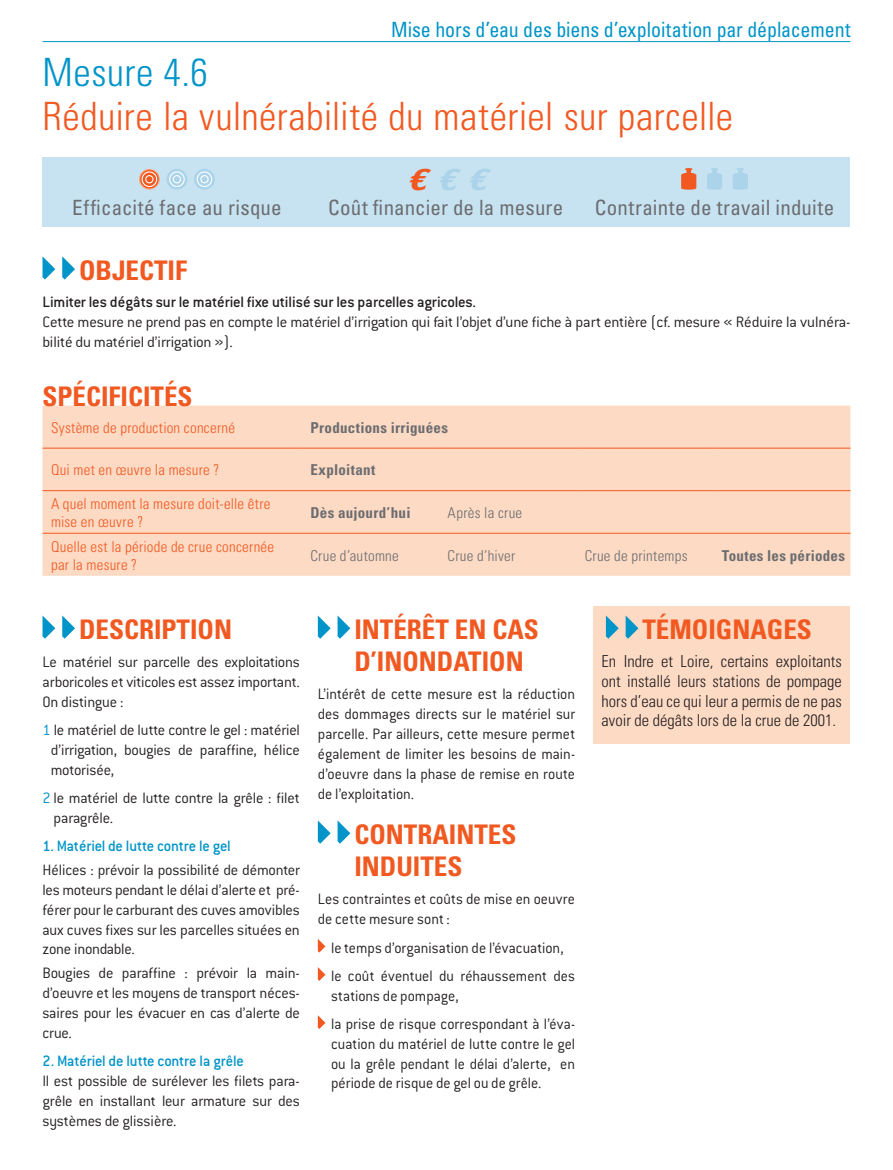
<style>
.page{position:relative;width:893px;height:1170px;background:#fff}
.page>*{position:absolute;margin:0;border:0;box-sizing:border-box;transform-origin:0 0}
.t1{font:300 condensed 39px "Univers";letter-spacing:.01em;color:#f15921}
.t2{font:300 condensed 39px "Univers";letter-spacing:.015em;color:#0094c8}
.t3{font:italic 700 condensed 30px "Helvetica Neue LT";color:#abd4ea;scale:1.35 1}
.t4{font:700 condensed 27px/32.4px "Univers";color:#f15921}
.t5{font:condensed 21px "Univers";letter-spacing:.01em;color:#6c6d70}
.t6{font:condensed 21px "Univers";color:#0094c8;scale:.95 1}
.t7{font:300 16.5px/19.8px "Conduit ITC";color:#231f20;text-align:justify}
.t8{font:300 16.5px/19.8px "Conduit ITC";color:#231f20;text-align:justify;scale:.95 1}
.t9{font:300 condensed 16.5px/19.8px "Univers";color:#231f20;text-align:justify}
.t10{font:500 16.5px "Conduit ITC";letter-spacing:-.01em;color:#231f20}
.t11{font:500 16.5px "Conduit ITC";letter-spacing:-.01em;color:#0094c8}
.t12{font:300 condensed 15px/18px "Univers";letter-spacing:.015em;color:#f15921}
.t13{font:700 condensed 15px "Univers";letter-spacing:.02em;color:#6c6d70}
.t14{font:300 condensed 15px "Univers";letter-spacing:.02em;color:#6c6d70}
.s1{color:#f15921}
.s2{color:#0094c8}
</style>
<div class="page">
<div style="left:593px;top:606px;width:257px;height:137px;background:#fddac4"></div>
<div style="left:43px;top:157px;width:807px;height:70px;background:#c7e2f1"></div>
<svg style="left:140px;top:169px;width:19px;height:20px"></svg>
<div style="left:139px;top:169px;width:21px;height:21px;border:1px solid #f8a87e;border-radius:50%"></div>
<div style="left:146px;top:176px;width:7px;height:7px;background:#f15921;border-radius:50%"></div>
<div style="left:145px;top:175px;width:9px;height:8px;border:1px solid #fff;border-radius:50%"></div>
<div style="left:142px;top:171px;width:15px;height:16px;border:1px solid #fff;border-radius:50%"></div>
<svg style="left:167px;top:169px;width:20px;height:20px"></svg>
<div style="left:167px;top:169px;width:20px;height:21px;border:1px solid #abd4ea;border-radius:50%"></div>
<div style="left:173px;top:176px;width:8px;height:7px;background:#abd4ea;border-radius:50%"></div>
<div style="left:173px;top:175px;width:8px;height:8px;border:1px solid #fff;border-radius:50%"></div>
<div style="left:169px;top:171px;width:16px;height:16px;border:1px solid #fff;border-radius:50%"></div>
<svg style="left:195px;top:169px;width:19px;height:20px"></svg>
<div style="left:194px;top:169px;width:21px;height:21px;border:1px solid #abd4ea;border-radius:50%"></div>
<div style="left:201px;top:176px;width:7px;height:7px;background:#abd4ea;border-radius:50%"></div>
<div style="left:200px;top:175px;width:9px;height:8px;border:1px solid #fff;border-radius:50%"></div>
<div style="left:197px;top:171px;width:15px;height:16px;border:1px solid #fff;border-radius:50%"></div>
<svg style="left:681px;top:168px;width:16px;height:22px"></svg>
<svg style="left:707px;top:168px;width:15px;height:22px"></svg>
<svg style="left:733px;top:168px;width:15px;height:22px"></svg>
<hr style="left:43px;top:41px;width:807px;height:1px;background:#0094c8">
<svg style="left:43px;top:616px;width:12px;height:22px"></svg>
<svg style="left:62px;top:615px;width:13px;height:23px"></svg>
<svg style="left:318px;top:615px;width:13px;height:23px"></svg>
<svg style="left:338px;top:616px;width:12px;height:22px"></svg>
<svg style="left:318px;top:820px;width:13px;height:23px"></svg>
<svg style="left:338px;top:821px;width:12px;height:22px"></svg>
<svg style="left:318px;top:939px;width:7px;height:13px"></svg>
<svg style="left:318px;top:967px;width:7px;height:13px"></svg>
<svg style="left:318px;top:1015px;width:7px;height:13px"></svg>
<svg style="left:606px;top:615px;width:13px;height:23px"></svg>
<svg style="left:626px;top:616px;width:12px;height:22px"></svg>
<svg style="left:43px;top:257px;width:12px;height:22px"></svg>
<svg style="left:62px;top:256px;width:13px;height:23px"></svg>
<div style="left:43px;top:405px;width:807px;height:170px;background:#fddac4"></div>
<hr style="left:43px;top:447px;width:259px;height:1px;background:#f15921">
<hr style="left:43px;top:490px;width:259px;height:1px;background:#f15921">
<hr style="left:302px;top:447px;width:137px;height:1px;background:#f15921">
<hr style="left:439px;top:447px;width:137px;height:1px;background:#f15921">
<hr style="left:576px;top:447px;width:137px;height:1px;background:#f15921">
<hr style="left:302px;top:490px;width:137px;height:1px;background:#f15921">
<hr style="left:439px;top:490px;width:137px;height:1px;background:#f15921">
<hr style="left:576px;top:490px;width:137px;height:1px;background:#f15921">
<hr style="left:713px;top:447px;width:137px;height:1px;background:#f15921">
<hr style="left:713px;top:490px;width:137px;height:1px;background:#f15921">
<hr style="left:43px;top:533px;width:259px;height:1px;background:#f15921">
<hr style="left:302px;top:533px;width:137px;height:1px;background:#f15921">
<hr style="left:439px;top:533px;width:137px;height:1px;background:#f15921">
<hr style="left:576px;top:533px;width:137px;height:1px;background:#f15921">
<hr style="left:713px;top:533px;width:137px;height:1px;background:#f15921">
<p class="t6" style="left:391px;top:16px;width:485px">Mise hors d’eau des biens d’exploitation par déplacement</p>
<p class="t2" style="left:43px;top:49px;width:167px">Mesure 4.6</p>
<p class="t1" style="left:43px;top:93px;width:692px">Réduire la vulnérabilité du matériel sur parcelle</p>
<p class="t5" style="left:72px;top:194px;width:211px">Efficacité face au risque</p>
<p class="t4" style="left:79px;top:253px;width:109px">OBJECTIF</p>
<p class="t3" style="left:406px;top:161px;width:60px"><span class="s1">€</span> € €</p>
<p class="t5" style="left:328px;top:194px;width:237px">Coût financier de la mesure</p>
<p class="t5" style="left:595px;top:194px;width:241px">Contrainte de travail induite</p>
<p class="t10" style="left:43px;top:293px;width:435px">Limiter les dégâts sur le matériel fixe utilisé sur les parcelles agricoles.</p>
<p class="t7" style="left:43px;top:312px;width:809px">Cette mesure ne prend pas en compte le matériel d’irrigation qui fait l’objet d’une fiche à part entière (cf. mesure « Réduire la vulnéra&shy;bilité du matériel d’irrigation »).</p>
<p class="t4" style="left:43px;top:380px;width:152px">SPÉCIFICITÉS</p>
<p class="t12" style="left:51px;top:418px;width:186px">Système de production concerné</p>
<p class="t13" style="left:310px;top:418px;width:139px">Productions irriguées</p>
<p class="t12" style="left:51px;top:461px;width:170px">Qui met en œuvre la mesure ?</p>
<p class="t13" style="left:310px;top:461px;width:67px">Exploitant</p>
<p class="t12" style="left:51px;top:494px;width:221px">A quel moment la mesure doit-elle être mise en œuvre ?</p>
<p class="t13" style="left:310px;top:503px;width:102px">Dès aujourd’hui</p>
<p class="t14" style="left:448px;top:503px;width:76px">Après la crue</p>
<p class="t12" style="left:51px;top:537px;width:225px">Quelle est la période de crue concernée par la mesure ?</p>
<p class="t14" style="left:310px;top:546px;width:90px">Crue d’automne</p>
<p class="t14" style="left:448px;top:546px;width:69px">Crue d’hiver</p>
<p class="t14" style="left:585px;top:546px;width:104px">Crue de printemps</p>
<p class="t13" style="left:722px;top:546px;width:125px">Toutes les périodes</p>
<p class="t4" style="left:79px;top:612px;width:155px">DESCRIPTION</p>
<p class="t7" style="left:43px;top:652px;width:259px">Le matériel sur parcelle des exploitations arboricoles et viticoles est assez important.<br>On distingue :</p>
<p class="t7" style="left:51px;top:720px;width:251px;text-indent:-8px"><span class="s2">1</span> le matériel de lutte contre le gel : matériel d’irrigation, bougies de paraffine, hélice motorisée,</p>
<p class="t7" style="left:54px;top:787px;width:248px;text-indent:-11px"><span class="s2">2</span> le matériel de lutte contre la grêle : filet paragrêle.</p>
<p class="t11" style="left:43px;top:836px;width:190px">1. Matériel de lutte contre le gel</p>
<p class="t7" style="left:43px;top:860px;width:259px">Hélices : prévoir la possibilité de démonter les moteurs pendant le délai d’alerte et pré&shy;férer pour le carburant des cuves amovibles aux cuves fixes sur les parcelles situées en zone inondable.</p>
<p class="t7" style="left:43px;top:963px;width:259px">Bougies de paraffine : prévoir la main&shy;d’oeuvre et les moyens de transport néces&shy;saires pour les évacuer en cas d’alerte de crue.</p>
<p class="t11" style="left:43px;top:1051px;width:203px">2. Matériel de lutte contre la grêle</p>
<p class="t7" style="left:43px;top:1070px;width:259px">Il est possible de surélever les filets para&shy;grêle en installant leur armature sur des systèmes de glissière.</p>
<p class="t4" style="left:354px;top:612px;width:186px">INTÉRÊT EN CAS<br>D’INONDATION</p>
<p class="t8" style="left:318px;top:684px;width:272px">L’intérêt de cette mesure est la réduction des dommages directs sur le matériel sur parcelle. Par ailleurs, cette mesure permet également de limiter les besoins de main&shy;d’oeuvre dans la phase de remise en route de l’exploitation.</p>
<p class="t4" style="left:354px;top:817px;width:164px">CONTRAINTES<br>INDUITES</p>
<p class="t8" style="left:318px;top:889px;width:272px">Les contraintes et coûts de mise en oeuvre de cette mesure sont :</p>
<p class="t8" style="left:331px;top:937px;width:246px">le temps d’organisation de l’évacuation,</p>
<p class="t8" style="left:331px;top:965px;width:258px">le coût éventuel du réhaussement des stations de pompage,</p>
<p class="t8" style="left:331px;top:1013px;width:258px">la prise de risque correspondant à l’éva&shy;cuation du matériel de lutte contre le gel ou la grêle pendant le délai d’alerte, en période de risque de gel ou de grêle.</p>
<p class="t4" style="left:642px;top:612px;width:171px">TÉMOIGNAGES</p>
<p class="t9" style="left:602px;top:651px;width:242px">En Indre et Loire, certains exploitants ont installé leurs stations de pompage hors d’eau ce qui leur a permis de ne pas avoir de dégâts lors de la crue de 2001.</p>
</div>
